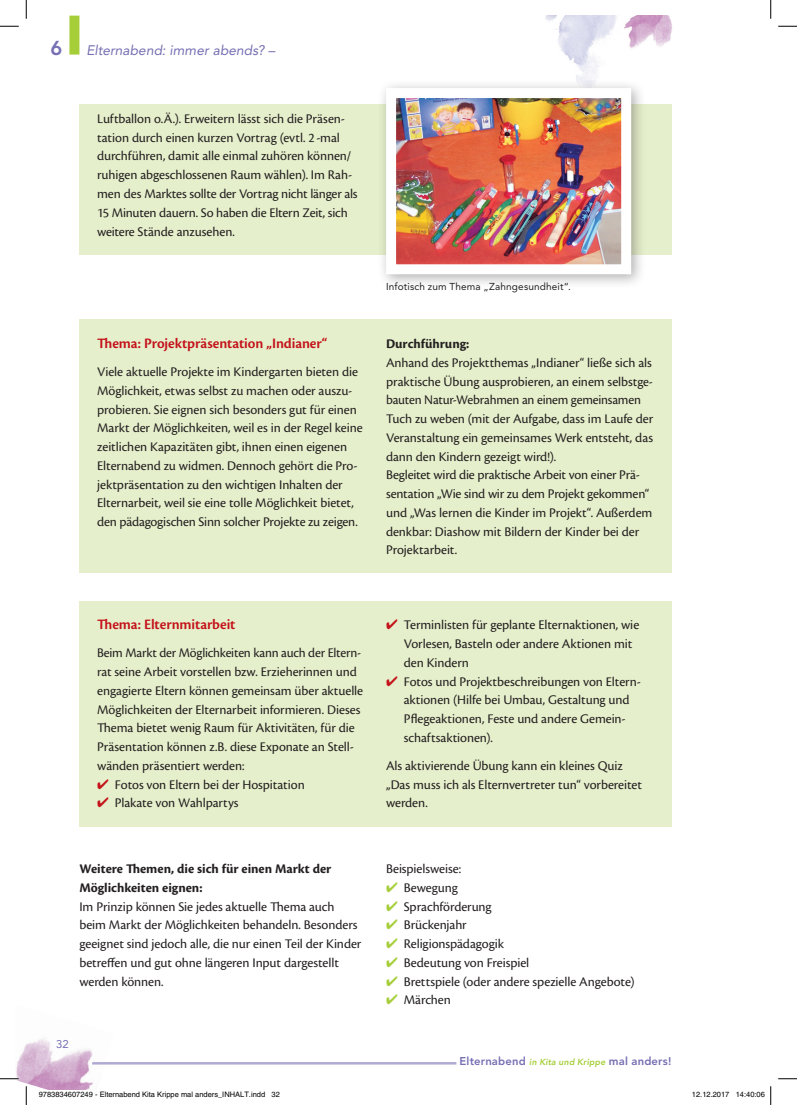
<style>
.page{position:relative;width:797px;height:1105px;background:#fff}
.page>*{position:absolute;margin:0;border:0;box-sizing:border-box;transform-origin:0 0}
.t1{font:600 15px "Cronos Pro";letter-spacing:-.005em;color:#c4121a}
.t2{font:13.75px/18.8px "Cronos Pro";letter-spacing:-.005em;color:#231f20}
.t3{font:700 13.75px/18.8px "Cronos Pro";color:#231f20}
.t4{font:italic 13.75px "Avenir LT Std";letter-spacing:.005em;color:#756fb3}
.t5{font:800 11.25px "Avenir LT Std";letter-spacing:.02em;color:#756fb3}
.t6{font:11.25px "Avenir LT Std";color:#756fb3}
.t7{font:10px "Avenir LT Std";letter-spacing:.015em;color:#231f20}
.t8{font:7.5px "Helvetica";color:#000}
.s1{font-weight:800;font-style:normal;font-size:20px}
.s2{color:#c4121a}
.s3{color:#a6ce39}
.s4{font-style:italic;font-size:8.75px;color:#a6ce39}
</style>
<div class="page">
<img style="left:16px;top:1038px;width:98px;height:51px">
<div style="left:69px;top:16px;width:10px;height:39px;background:#a6ce39"></div>
<hr style="left:92px;top:1062px;width:364px;height:2px;background:#afaad3">
<img style="left:545px;top:16px;width:127px;height:101px">
<div style="left:79px;top:104px;width:592px;height:150px;background:#e5efcb"></div>
<div style="left:79px;top:601px;width:592px;height:225px;background:#e5efcb"></div>
<div style="left:79px;top:320px;width:592px;height:253px;background:#e5efcb"></div>
<div style="left:377px;top:80px;width:269px;height:210px;background:#231f20;opacity:.35"></div>
<img style="left:397px;top:99px;width:223px;height:164px">
<div style="left:386px;top:88px;width:245px;height:186px;border:10px solid #fff"></div>
<svg style="left:0;top:25px;width:19px;height:2px"></svg>
<svg style="left:778px;top:25px;width:19px;height:2px"></svg>
<svg style="left:0;top:1078px;width:19px;height:1px"></svg>
<svg style="left:778px;top:1078px;width:19px;height:1px"></svg>
<svg style="left:25px;top:0;width:2px;height:19px"></svg>
<svg style="left:25px;top:1086px;width:2px;height:19px"></svg>
<svg style="left:770px;top:0;width:1px;height:19px"></svg>
<svg style="left:770px;top:1086px;width:1px;height:19px"></svg>
<p class="t4" style="left:50px;top:42px;width:226px"><span class="s1">6</span> Elternabend: immer abends? –</p>
<p class="t2" style="left:97px;top:109px;width:262px">Luftballon o.Ä.). Erweitern lässt sich die Präsen&shy;tation durch einen kurzen Vortrag (evtl. 2-mal durchführen, damit alle einmal zuhören können/ ruhigen abgeschlossenen Raum wählen). Im Rah&shy;men des Marktes sollte der Vortrag nicht länger als 15 Minuten dauern. So haben die Eltern Zeit, sich weitere Stände anzusehen.</p>
<p class="t1" style="left:97px;top:335px;width:232px">Thema: Projektpräsentation „Indianer“</p>
<p class="t2" style="left:97px;top:362px;width:267px">Viele aktuelle Projekte im Kindergarten bieten die Möglichkeit, etwas selbst zu machen oder auszu&shy;probieren. Sie eignen sich besonders gut für einen Markt der Möglichkeiten, weil es in der Regel keine zeitlichen Kapazitäten gibt, ihnen einen eigenen Elternabend zu widmen. Dennoch gehört die Pro&shy;jektpräsentation zu den wichtigen Inhalten der Elternarbeit, weil sie eine tolle Möglichkeit bietet, den pädagogischen Sinn solcher Projekte zu zeigen.</p>
<p class="t7" style="left:386px;top:281px;width:186px">Infotisch zum Thema „Zahngesundheit“.</p>
<p class="t3" style="left:386px;top:335px;width:85px">Durchführung:</p>
<p class="t2" style="left:386px;top:353px;width:268px">Anhand des Projektthemas „Indianer“ ließe sich als praktische Übung ausprobieren, an einem selbstge&shy;bauten Natur-Webrahmen an einem gemeinsamen Tuch zu weben (mit der Aufgabe, dass im Laufe der Veranstaltung ein gemeinsames Werk entsteht, das dann den Kindern gezeigt wird!).<br>Begleitet wird die praktische Arbeit von einer Prä&shy;sentation „Wie sind wir zu dem Projekt gekommen“ und „Was lernen die Kinder im Projekt“. Außerdem denkbar: Diashow mit Bildern der Kinder bei der Projektarbeit.</p>
<p class="t1" style="left:97px;top:616px;width:140px">Thema: Elternmitarbeit</p>
<p class="t2" style="left:97px;top:644px;width:267px">Beim Markt der Möglichkeiten kann auch der Eltern&shy;rat seine Arbeit vorstellen bzw. Erzieherinnen und engagierte Eltern können gemeinsam über aktuelle Möglichkeiten der Elternarbeit informieren. Dieses Thema bietet wenig Raum für Aktivitäten, für die Präsentation können z.B. diese Exponate an Stell&shy;wänden präsentiert werden:</p>
<p class="t2" style="left:97px;top:775px;width:209px"><span class="s2">✔</span> Fotos von Eltern bei der Hospitation</p>
<p class="t2" style="left:97px;top:794px;width:143px"><span class="s2">✔</span> Plakate von Wahlpartys</p>
<p class="t3" style="left:79px;top:860px;width:253px">Weitere Themen, die sich für einen Markt der<br>Möglichkeiten eignen:</p>
<p class="t2" style="left:79px;top:897px;width:283px">Im Prinzip können Sie jedes aktuelle Thema auch beim Markt der Möglichkeiten behandeln. Besonders geeignet sind jedoch alle, die nur einen Teil der Kinder betreffen und gut ohne längeren Input dargestellt werden können.</p>
<p class="t6" style="left:56px;top:1038px;width:14px">32</p>
<p class="t2" style="left:404px;top:616px;width:237px;text-indent:-18px"><span class="s2">✔</span> Terminlisten für geplante Elternaktionen, wie<br>Vorlesen, Basteln oder andere Aktionen mit den Kindern</p>
<p class="t2" style="left:404px;top:672px;width:239px;text-indent:-18px"><span class="s2">✔</span> Fotos und Projektbeschreibungen von Eltern&shy;aktionen (Hilfe bei Umbau, Gestaltung und Pflegeaktionen, Feste und andere Gemein&shy;schaftsaktionen).</p>
<p class="t2" style="left:386px;top:756px;width:257px">Als aktivierende Übung kann ein kleines Quiz „Das muss ich als Elternvertreter tun“ vorbereitet werden.</p>
<p class="t2" style="left:386px;top:859px;width:77px">Beispielsweise:</p>
<p class="t2" style="left:386px;top:878px;width:73px"><span class="s3">✔</span> Bewegung</p>
<p class="t2" style="left:386px;top:897px;width:107px"><span class="s3">✔</span> Sprachförderung</p>
<p class="t2" style="left:386px;top:916px;width:82px"><span class="s3">✔</span> Brückenjahr</p>
<p class="t2" style="left:386px;top:934px;width:119px"><span class="s3">✔</span> Religionspädagogik</p>
<p class="t2" style="left:386px;top:953px;width:145px"><span class="s3">✔</span> Bedeutung von Freispiel</p>
<p class="t2" style="left:386px;top:972px;width:250px"><span class="s3">✔</span> Brettspiele (oder andere spezielle Angebote)</p>
<p class="t2" style="left:386px;top:991px;width:66px"><span class="s3">✔</span> Märchen</p>
<p class="t5" style="left:459px;top:1054px;width:213px">Elternabend <span class="s4">in Kita und Krippe</span> mal anders!</p>
<p class="t8" style="left:39px;top:1090px;width:242px">9783834607249 - Elternabend Kita Krippe mal anders_INHALT.indd 32</p>
<p class="t8" style="left:692px;top:1090px;width:74px">12.12.2017 14:40:06</p>
</div>
